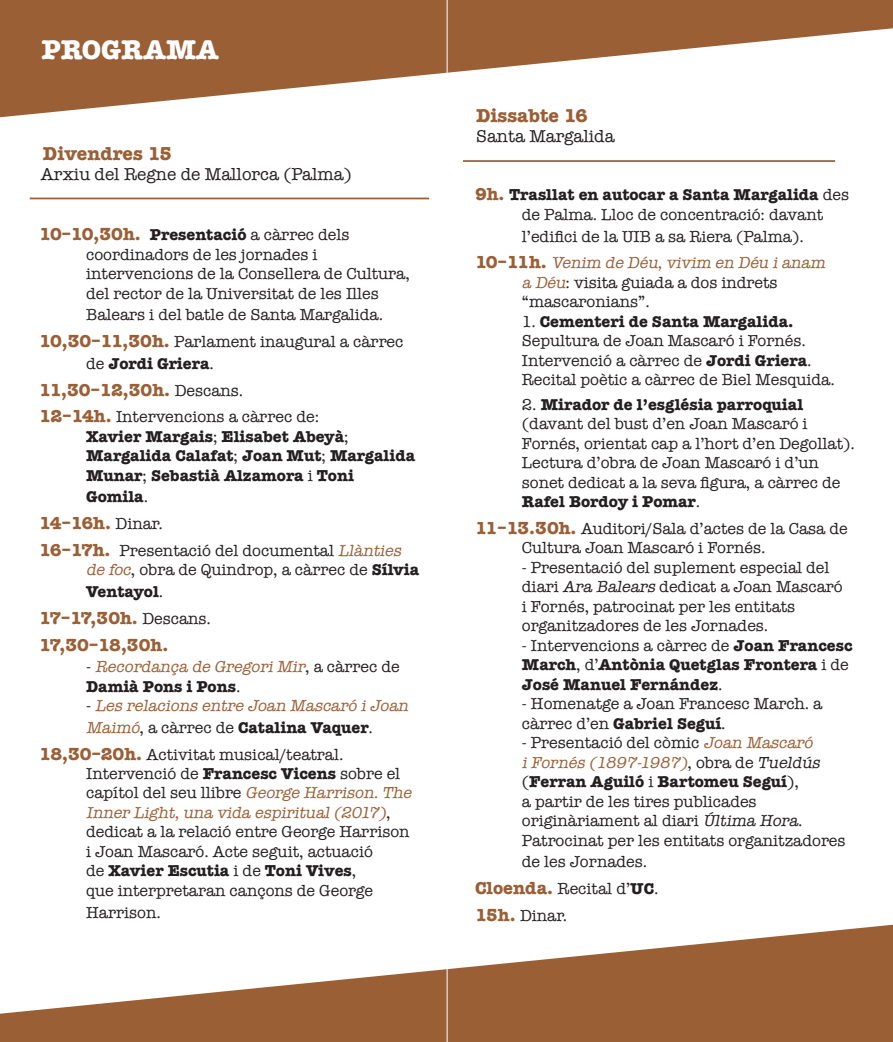
<style>
.page{position:relative;width:893px;height:1042px;background:#fff}
.page>*{position:absolute;margin:0;border:0;box-sizing:border-box;transform-origin:0 0}
.t1{font:700 28px "American Typewriter";color:#fff}
.t2{font:700 19.25px "American Typewriter";color:#9b5f36}
.t3{font:700 18.03px "American Typewriter";color:#9b5f36}
.t4{font:17.5px "American Typewriter";color:#231f20}
.t5{font:16.28px/19.4px "American Typewriter";color:#231f20}
.t6{font:700 16.28px/19.4px "American Typewriter";color:#231f20}
.t7{font:italic 16.28px/19.4px "American Typewriter";color:#9b5f36}
.s1{font-weight:700;font-size:18.03px;color:#9b5f36}
.s2{font-weight:700}
.s3{font-weight:400;font-size:16.28px;color:#231f20}
.s4{font-weight:400}
.s5{font-style:italic;color:#9b5f36}
.s6{font-style:normal;color:#231f20}
.s7{font-weight:700;font-style:normal;color:#231f20}
.s8{font-style:italic}
</style>
<div class="page">
<svg style="left:0;top:0;width:893px;height:117px;fill:#9b5f36"></svg>
<svg style="left:0;top:924px;width:893px;height:118px;fill:#9b5f36"></svg>
<hr style="left:30px;top:198px;width:399px;height:1px;background:#9b5f36">
<hr style="left:463px;top:160px;width:372px;height:2px;background:#9b5f36">
<hr style="left:447px;top:0;width:1px;height:1042px;background:#fff">
<p class="t1" style="left:41px;top:32px;width:179px">PROGRAMA</p>
<p class="t2" style="left:43px;top:141px;width:131px">Divendres 15</p>
<p class="t4" style="left:41px;top:164px;width:312px">Arxiu del Regne de Mallorca (Palma)</p>
<p class="t5" style="left:86px;top:225px;width:325px;text-indent:-47px"><span class="s1">10–10,30h.</span> <span class="s2">Presentació</span> a càrrec dels coordinadors de les jornades i intervencions de la Consellera de Cultura, del rector de la Universitat de les Illes</p>
<p class="t5" style="left:86px;top:305px;width:299px">Balears i del batle de Santa Margalida.</p>
<p class="t5" style="left:86px;top:331px;width:319px;line-height:21.7px;text-indent:-47px"><span class="s1">10,30–11,30h.</span> Parlament inaugural a càrrec de <span class="s2">Jordi Griera</span>.</p>
<p class="t3" style="left:39px;top:378px;width:205px">11,30–12,30h. <span class="s3">Descans.</span></p>
<p class="t5" style="left:39px;top:407px;width:281px"><span class="s1">12–14h.</span> Intervencions a càrrec de:</p>
<p class="t6" style="left:86px;top:427px;width:331px">Xavier Margais<span class="s4">;</span> Elisabet Abeyà<span class="s4">;<br></span>Margalida Calafat<span class="s4">;</span> Joan Mut<span class="s4">;</span> Margalida<br>Munar<span class="s4">;</span> Sebastià Alzamora <span class="s4">i</span> Toni</p>
<p class="t6" style="left:86px;top:487px;width:64px">Gomila<span class="s4">.</span></p>
<p class="t3" style="left:39px;top:512px;width:125px">14–16h. <span class="s3">Dinar.</span></p>
<p class="t5" style="left:86px;top:541px;width:335px;text-indent:-47px"><span class="s1">16–17h.</span> Presentació del documental <span class="s5">Llànties de foc</span>, obra de Quindrop, a càrrec de <span class="s2">Sílvia</span></p>
<p class="t6" style="left:86px;top:582px;width:79px">Ventayol<span class="s4">.</span></p>
<p class="t3" style="left:39px;top:607px;width:173px">17–17,30h. <span class="s3">Descans.</span></p>
<p class="t3" style="left:39px;top:633px;width:130px">17,30–18,30h.</p>
<p class="t7" style="left:86px;top:657px;width:315px"><span class="s6">-</span> Recordança de GregoriMir<span class="s6">, a c à r r e c d e<br></span><span class="s7">Damià Pons i Pons</span><span class="s6">.</span></p>
<p class="t7" style="left:86px;top:695px;width:327px;line-height:21.7px"><span class="s6">-</span> Les relacions entre Joan Mascaró iJoan<br>Maimó<span class="s6">, a càrrec de</span> <span class="s7">Catalina Vaquer</span><span class="s6">.</span></p>
<p class="t5" style="left:86px;top:744px;width:330px;text-indent:-47px"><span class="s1">18,30–20h.</span> Activitat musical/teatral.<br>Intervenció de <span class="s2">Francesc Vicens</span> sobre el capítol del seu llibre <span class="s5">George Harrison.The Inner Light,una vida espiritual(2017)</span>, dedicat a la relació entre George Harrison i Joan Mascaró. Acte seguit, actuació<br>de <span class="s2">Xavier Escutia</span> i de <span class="s2">Toni Vives</span>,<br>que interpretaran cançons de George</p>
<p class="t5" style="left:86px;top:902px;width:76px">Harrison.</p>
<p class="t2" style="left:476px;top:104px;width:113px">Dissabte 16</p>
<p class="t4" style="left:476px;top:126px;width:140px">Santa Margalida</p>
<p class="t5" style="left:522px;top:185px;width:329px;text-indent:-47px"><span class="s1">9h.</span> <span class="s2">Trasllat en autocar a Santa Margalida</span> des de Palma. Lloc de concentració: davant</p>
<p class="t5" style="left:522px;top:227px;width:283px">l’edifici de la UIB a sa Riera (Palma).</p>
<p class="t5" style="left:522px;top:253px;width:308px;text-indent:-47px"><span class="s1">10 – 11 h .</span> <span class="s5">Venim de Déu,vivim en Déu ianam a Déu</span>: visita guiada a dos indrets “mascaronians”.</p>
<p class="t5" style="left:522px;top:312px;width:314px">1. <span class="s2">Cementeri de Santa Margalida.<br></span>Sepultura de Joan Mascaró i Fornés.<br>Intervenció a càrrec de <span class="s2">Jordi Griera</span>.<br>Recital poètic a càrrec de Biel Mesquida.</p>
<p class="t5" style="left:522px;top:395px;width:335px">2. <span class="s2">Mirador de l’església parroquial </span>(davant del bust d’en Joan Mascaró i Fornés, orientat cap a l’hort d’en Degollat).<br>Lectura d’obra de Joan Mascaró i d’un sonet dedicat a la seva figura, a càrrec de <span class="s2">Rafel Bordoy i Pomar</span>.</p>
<p class="t5" style="left:522px;top:519px;width:327px;text-indent:-47px"><span class="s1">11–13.30h.</span> Auditori/Sala d’actes de la Casa de<br>Cultura Joan Mascaró i Fornés.</p>
<p class="t5" style="left:522px;top:558px;width:322px">- Presentació del suplement especial del diari <span class="s8">Ara Balears</span> dedicat a Joan Mascaró i Fornés, patrocinat per les entitats organitzadores de les Jornades.</p>
<p class="t6" style="left:522px;top:635px;width:332px"><span class="s4">- Intervencions a càrrec de</span> Joan Francesc<br>March<span class="s4">, d’</span>Antònia Quetglas Frontera <span class="s4">i de<br></span>José Manuel Fernández<span class="s4">.</span></p>
<p class="t5" style="left:522px;top:694px;width:302px">- Homenatge a Joan Francesc March. a càrrec d’en <span class="s2">Gabriel Seguí</span>.</p>
<p class="t5" style="left:522px;top:733px;width:325px">- Presentació del còmic <span class="s5">Joan Mascaró iFornés (1897-1987)</span>, o b r a d e <span class="s8">Tueldús </span>(<span class="s2">Ferran Aguiló</span> i <span class="s2">Bartomeu Seguí</span>),<br>a partir de les tires publicades originàriament al diari <span class="s8">Última Hora</span>.<br>Patrocinat per les entitats organitzadores</p>
<p class="t5" style="left:522px;top:852px;width:127px">de les Jornades.</p>
<p class="t5" style="left:475px;top:879px;width:185px"><span class="s1">Cloenda.</span> Recital d’<span class="s2">UC</span>.</p>
<p class="t5" style="left:475px;top:905px;width:94px"><span class="s1">15h.</span> Dinar.</p>
</div>
